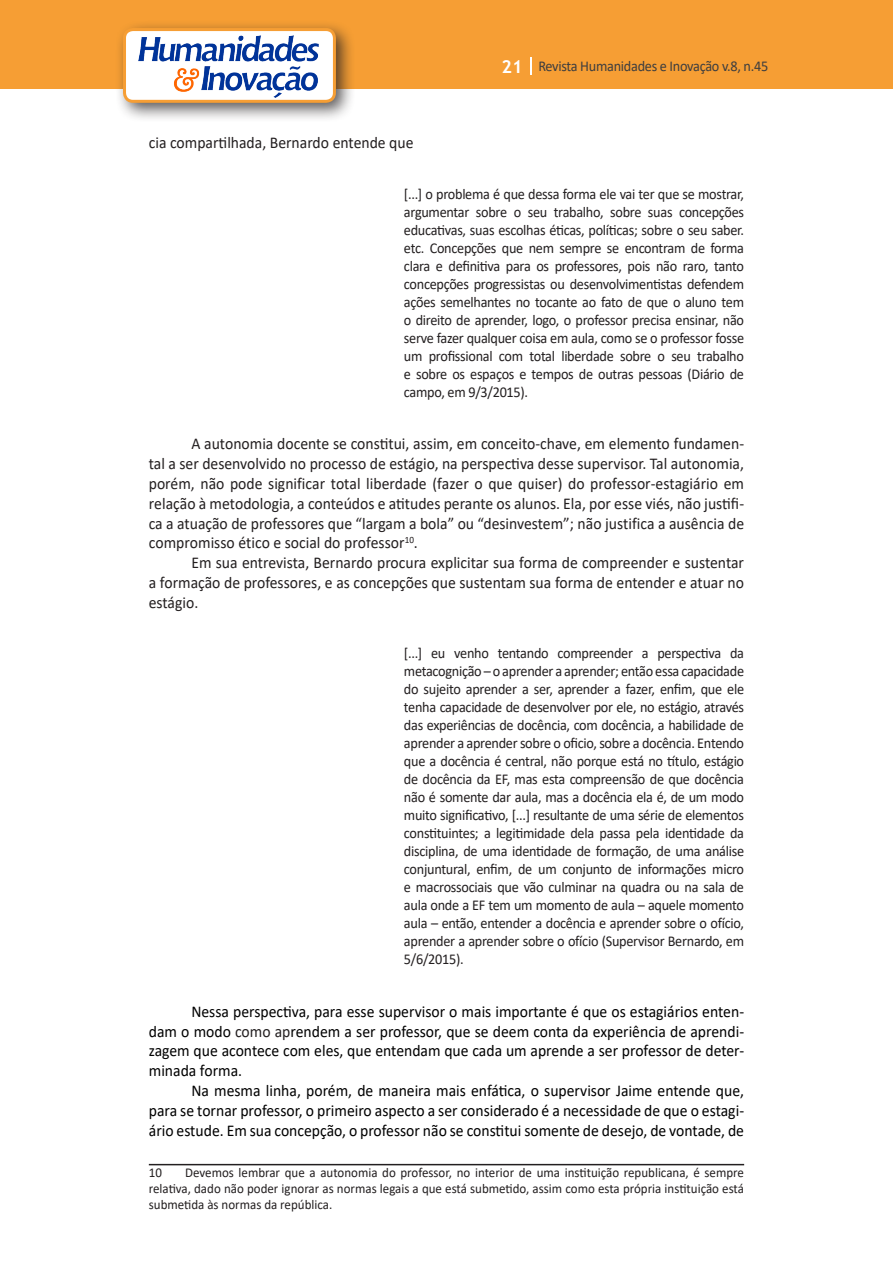
<style>
.page{position:relative;width:893px;height:1263px;background:#fff}
.page>*{position:absolute;margin:0;border:0;box-sizing:border-box;transform-origin:0 0}
.Texto{font:16.5px/19.8px "Calibri";color:#231f20;text-align:justify;scale:.95 1}
.Texto-2{font:16.5px/19.8px "Calibri";color:#000;text-align:justify;scale:.95 1}
.citacao{font:15px/18px "Calibri";letter-spacing:-.02em;color:#231f20;text-align:justify;scale:.95 1}
.t1{font:15px "Calibri";letter-spacing:-.02em;color:#3e3e3f;scale:.95 1}
.Rodapé{font:13.5px/16.2px "Calibri";color:#231f20;text-align:justify;scale:.96 1}
.s1{font-family:"Trebuchet MS";font-weight:700;font-size:18px;color:#fff}
.s2{color:#231f20}
</style>
<div class="page">
<div style="left:0;top:0;width:893px;height:88px;background:#f69e34"></div>
<svg style="left:530px;top:57px;width:2px;height:18px"></svg>
<div style="left:115px;top:20px;width:241px;height:103px;background:#231f20;opacity:.75"></div>
<div style="left:125px;top:30px;width:209px;height:71px;background:#fff;border-radius:9px"></div>
<img style="left:138px;top:35px;width:181px;height:62px">
<div style="left:123px;top:28px;width:213px;height:75px;border:3px solid #f69e34;border-radius:9px"></div>
<hr style="left:149px;top:1164px;width:595px;height:1px;background:#231f20">
<p class="t1" style="left:501px;top:56px;width:282px"><span class="s1">21</span> Revista Humanidades e Inovação v.8, n.45</p>
<p class="Texto" style="left:149px;top:133px;width:280px">cia compartilhada, Bernardo entende que</p>
<p class="citacao" style="left:404px;top:185px;width:360px">[...] o problema é que dessa forma ele vai ter que se mostrar, argumentar sobre o seu trabalho, sobre suas concepções educativas, suas escolhas éticas, políticas; sobre o seu saber. etc. Concepções que nem sempre se encontram de forma clara e definitiva para os professores, pois não raro, tanto concepções progressistas ou desenvolvimentistas defendem ações semelhantes no tocante ao fato de que o aluno tem o direito de aprender, logo, o professor precisa ensinar, não serve fazer qualquer coisa em aula, como se o professor fosse um profissional com total liberdade sobre o seu trabalho e sobre os espaços e tempos de outras pessoas (Diário de campo, em 9/3/2015).</p>
<p class="Texto" style="left:149px;top:434px;width:628px;text-indent:43px">A autonomia docente se constitui, assim, em conceito-chave, em elemento fundamen&shy;tal a ser desenvolvido no processo de estágio, na perspectiva desse supervisor. Tal autonomia, porém, não pode significar total liberdade (fazer o que quiser) do professor-estagiário em relação à metodologia, a conteúdos e atitudes perante os alunos. Ela, por esse viés, não justifi&shy;ca a atuação de professores que “largam a bola” ou “desinvestem”; não justifica a ausência de compromisso ético e social do professor<sup>10</sup>.</p>
<p class="Texto" style="left:149px;top:552px;width:628px;text-indent:43px">Em sua entrevista, Bernardo procura explicitar sua forma de compreender e sustentar a formação de professores, e as concepções que sustentam sua forma de entender e atuar no estágio.</p>
<p class="citacao" style="left:404px;top:644px;width:360px">[...] eu venho tentando compreender a perspectiva da metacognição – o aprender a aprender; então essa capacidade do sujeito aprender a ser, aprender a fazer, enfim, que ele tenha capacidade de desenvolver por ele, no estágio, através das experiências de docência, com docência, a habilidade de aprender a aprender sobre o oficio, sobre a docência. Entendo que a docência é central, não porque está no título, estágio de docência da EF, mas esta compreensão de que docência não é somente dar aula, mas a docência ela é, de um modo muito significativo, [...] resultante de uma série de elementos constituintes; a legitimidade dela passa pela identidade da disciplina, de uma identidade de formação, de uma análise conjuntural, enfim, de um conjunto de informações micro e macrossociais que vão culminar na quadra ou na sala de aula onde a EF tem um momento de aula – aquele momento aula – então, entender a docência e aprender sobre o ofício, aprender a aprender sobre o ofício (Supervisor Bernardo, em 5/6/2015).</p>
<p class="Texto-2" style="left:149px;top:1001px;width:628px;text-indent:43px">Nessa perspectiva, para esse supervisor o mais importante é que os estagiários enten&shy;dam o modo <span class="s2">como ap</span>rendem a ser professor, que se deem conta da experiência de aprendi&shy;zagem que acontece com eles, que entendam que cada um aprende a ser professor de deter&shy;minada forma.</p>
<p class="Texto-2" style="left:149px;top:1080px;width:628px;text-indent:43px">Na mesma linha, porém, de maneira mais enfática, o supervisor Jaime entende que, para se tornar professor, o primeiro aspecto a ser considerado é a necessidade de que o estagi&shy;ário estude. Em sua concepção, o professor não se constitui somente de desejo, de vontade, de</p>
<p class="Rodapé" style="left:149px;top:1164px;width:15px">10</p>
<p class="Rodapé" style="left:149px;top:1164px;width:621px;text-indent:36px">Devemos lembrar que a autonomia do professor, no interior de uma instituição republicana, é sempre relativa, dado não poder ignorar as normas legais a que está submetido, assim como esta própria instituição está submetida às normas da república.</p>
</div>
